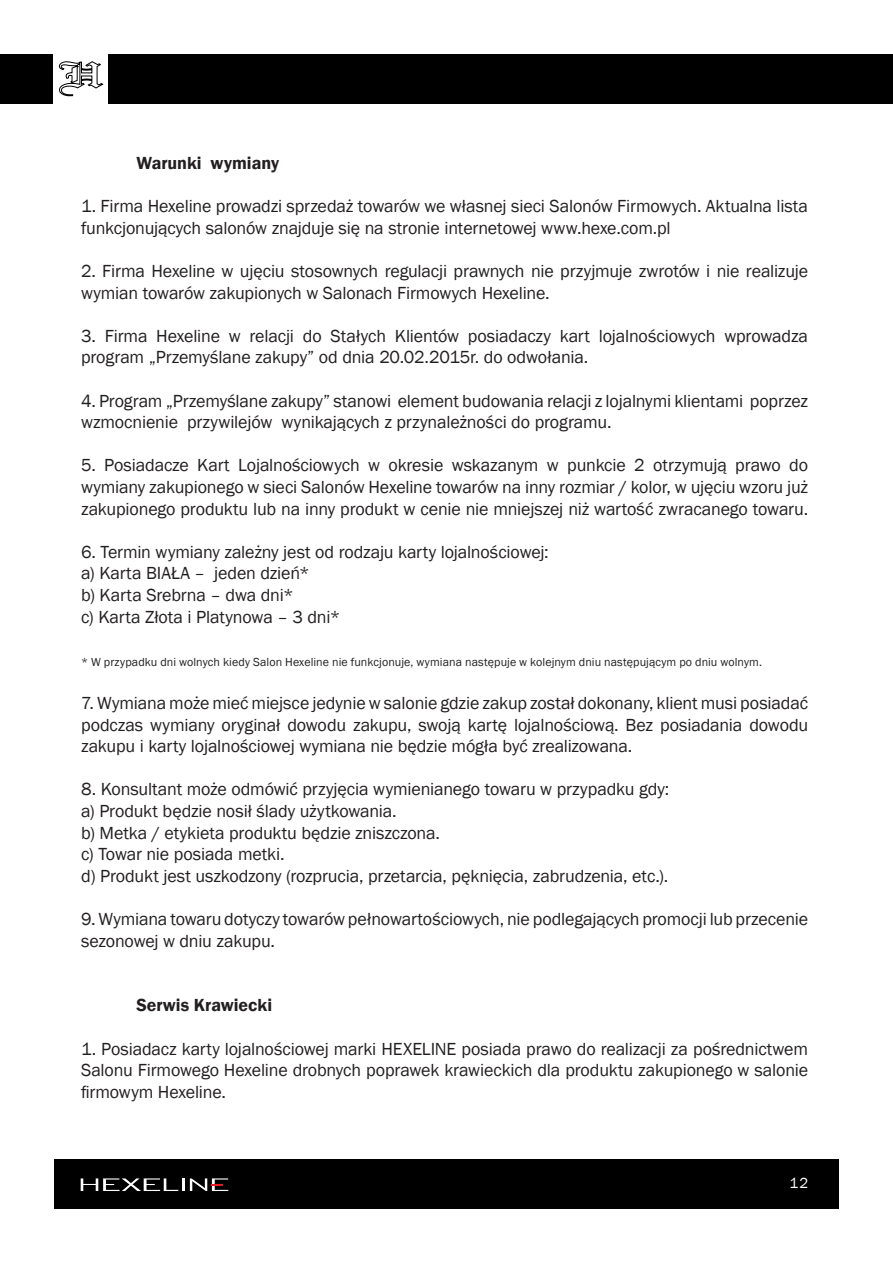
<style>
.page{position:relative;width:893px;height:1263px;background:#fff}
.page>*{position:absolute;margin:0;border:0;box-sizing:border-box;transform-origin:0 0}
.t1{font:18px/21.6px "Franklin Gothic";letter-spacing:-.01em;color:#231f20}
.t2{font:600 18px "Franklin Gothic";color:#231f20}
.t3{font:15px "Franklin Gothic";color:#fff}
.t4{font:12px "Franklin Gothic";letter-spacing:.01em;color:#231f20}
</style>
<div class="page">
<div style="left:108px;top:54px;width:785px;height:49px;background:#000001"></div>
<div style="left:0;top:54px;width:53px;height:49px;background:#000001"></div>
<div style="left:54px;top:1159px;width:785px;height:50px;background:#000001"></div>
<svg style="left:81px;top:1178px;width:147px;height:13px"></svg>
<svg style="left:58px;top:61px;width:45px;height:36px"></svg>
<p class="t2" style="left:136px;top:152px;width:144px">Warunki wymiany</p>
<p class="t1" style="left:81px;top:196px;width:729px">1. Firma Hexeline prowadzi sprzedaż towarów we własnej sieci Salonów Firmowych. Aktualna lista funkcjonujących salonów znajduje się na stronie internetowej www.hexe.com.pl</p>
<p class="t1" style="left:81px;top:260px;width:729px">2. Firma Hexeline w ujęciu stosownych regulacji prawnych nie przyjmuje zwrotów i nie realizuje wymian towarów zakupionych w Salonach Firmowych Hexeline.</p>
<p class="t1" style="left:81px;top:325px;width:729px">3. Firma Hexeline w relacji do Stałych Klientów posiadaczy kart lojalnościowych wprowadza program „Przemyślane zakupy” od dnia 20.02.2015r. do odwołania.</p>
<p class="t1" style="left:81px;top:390px;width:728px">4. Program „Przemyślane zakupy” stanowi element budowania relacji z lojalnymi klientami poprzez wzmocnienie przywilejów wynikających z przynależności do programu.</p>
<p class="t1" style="left:81px;top:455px;width:729px;text-align:justify">5. Posiadacze Kart Lojalnościowych w okresie wskazanym w punkcie 2 otrzymują prawo do wymiany zakupionego w sieci Salonów Hexeline towarów na inny rozmiar / kolor, w ujęciu wzoru już zakupionego produktu lub na inny produkt w cenie nie mniejszej niż wartość zwracanego towaru.</p>
<p class="t1" style="left:81px;top:541px;width:469px">6. Termin wymiany zależny jest od rodzaju karty lojalnościowej:</p>
<p class="t1" style="left:81px;top:563px;width:230px">a) Karta BIAŁA – jeden dzień*</p>
<p class="t1" style="left:81px;top:584px;width:214px">b) Karta Srebrna – dwa dni*</p>
<p class="t1" style="left:81px;top:606px;width:261px">c) Karta Złota i Platynowa – 3 dni*</p>
<p class="t4" style="left:81px;top:654px;width:682px">* W przypadku dni wolnych kiedy Salon Hexeline nie funkcjonuje, wymiana następuje w kolejnym dniu następującym po dniu wolnym.</p>
<p class="t1" style="left:81px;top:692px;width:729px;text-align:justify">7. Wymiana może mieć miejsce jedynie w salonie gdzie zakup został dokonany, klient musi posiadać podczas wymiany oryginał dowodu zakupu, swoją kartę lojalnościową. Bez posiadania dowodu zakupu i karty lojalnościowej wymiana nie będzie mógła być zrealizowana.</p>
<p class="t1" style="left:81px;top:779px;width:590px">8. Konsultant może odmówić przyjęcia wymienianego towaru w przypadku gdy:</p>
<p class="t1" style="left:81px;top:800px;width:317px">a) Produkt będzie nosił ślady użytkowania.</p>
<p class="t1" style="left:81px;top:822px;width:360px">b) Metka / etykieta produktu będzie zniszczona.</p>
<p class="t1" style="left:81px;top:844px;width:205px">c) Towar nie posiada metki.</p>
<p class="t1" style="left:81px;top:865px;width:589px">d) Produkt jest uszkodzony (rozprucia, przetarcia, pęknięcia, zabrudzenia, etc.).</p>
<p class="t1" style="left:81px;top:908px;width:729px">9. Wymiana towaru dotyczy towarów pełnowartościowych, nie podlegających promocji lub przecenie sezonowej w dniu zakupu.</p>
<p class="t2" style="left:136px;top:994px;width:137px">Serwis Krawiecki</p>
<p class="t1" style="left:81px;top:1038px;width:729px;text-align:justify">1. Posiadacz karty lojalnościowej marki HEXELINE posiada prawo do realizacji za pośrednictwem Salonu Firmowego Hexeline drobnych poprawek krawieckich dla produktu zakupionego w salonie firmowym Hexeline.</p>
<p class="t3" style="left:790px;top:1174px;width:20px">12</p>
</div>
